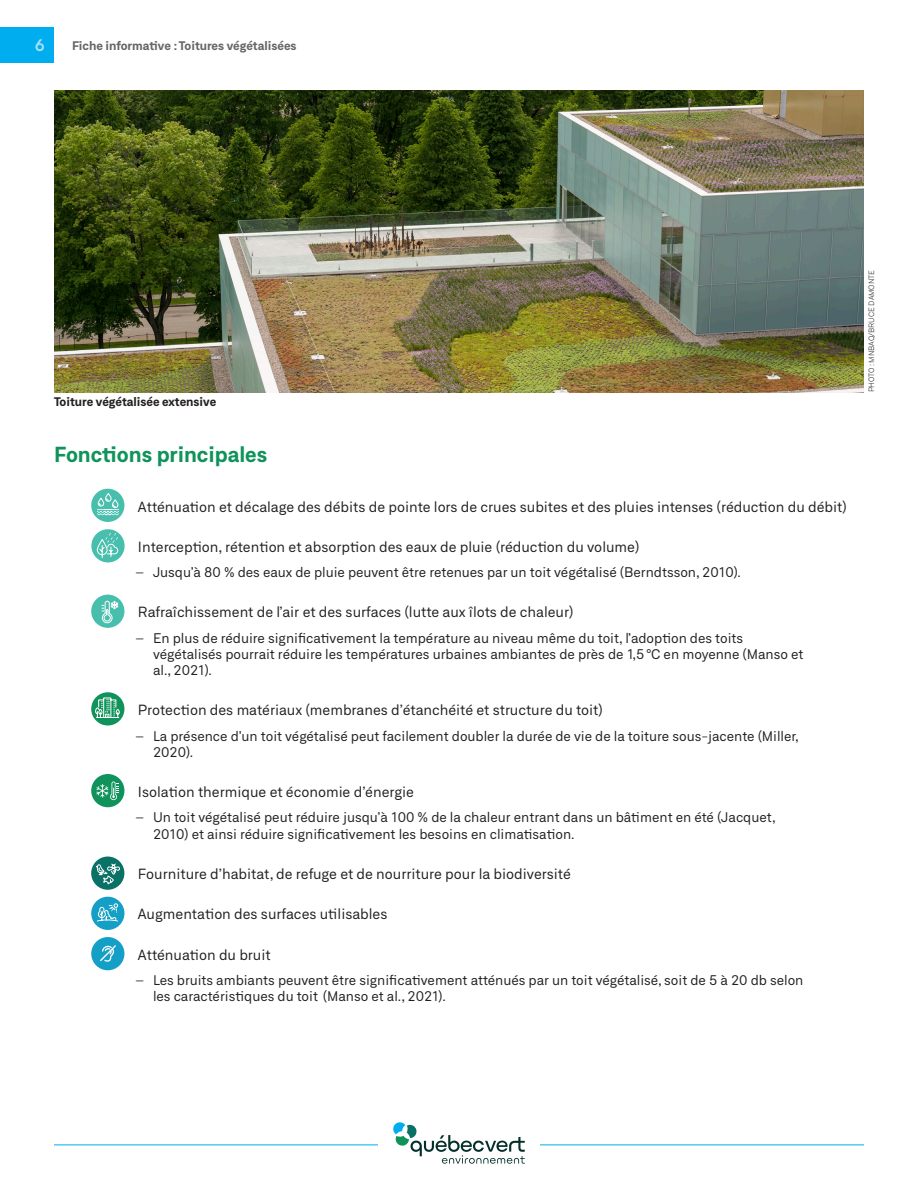
<style>
.page{position:relative;width:918px;height:1188px;background:#fff}
.page>*{position:absolute;margin:0;border:0;box-sizing:border-box;transform-origin:0 0}
.Division_2_Next{font:700 21px "Neufile Grotesk";color:#10935b}
.t1{font:700 15px "Ulm Grotesk";color:#aae0f9}
.Bullet_Icone{font:14.25px "Neufile Grotesk";color:#231f20}
.t2{font:13.5px/16.2px "Neufile Grotesk";color:#231f20}
.t3{font:700 12px "Neufile Grotesk";color:#666}
.Vignette{font:700 12px "Neufile Grotesk";color:#231f20}
.Credit_Photo{font:300 7.5px "Neufile Grotesk";color:#231f20}
</style>
<div class="page">
<img style="left:54px;top:90px;width:810px;height:881px">
<div style="left:91px;top:489px;width:33px;height:33px;background:#48bfad;border-radius:50%"></div>
<svg style="left:97px;top:493px;width:22px;height:22px"></svg>
<svg style="left:91px;top:529px;width:34px;height:33px"></svg>
<svg style="left:97px;top:533px;width:21px;height:28px"></svg>
<div style="left:91px;top:595px;width:33px;height:33px;background:#48bfad;border-radius:50%"></div>
<svg style="left:101px;top:601px;width:18px;height:22px"></svg>
<div style="left:91px;top:692px;width:33px;height:34px;background:#10935b;border-radius:50%"></div>
<svg style="left:95px;top:697px;width:25px;height:21px"></svg>
<div style="left:91px;top:774px;width:33px;height:33px;background:#10935b;border-radius:50%"></div>
<svg style="left:96px;top:781px;width:23px;height:19px"></svg>
<div style="left:91px;top:857px;width:33px;height:33px;background:#0a7166;border-radius:50%"></div>
<svg style="left:96px;top:863px;width:24px;height:21px"></svg>
<div style="left:91px;top:897px;width:33px;height:33px;background:#14a0c6;border-radius:50%"></div>
<svg style="left:96px;top:903px;width:23px;height:19px"></svg>
<div style="left:91px;top:937px;width:33px;height:33px;background:#14a0c6;border-radius:50%"></div>
<svg style="left:100px;top:945px;width:16px;height:17px"></svg>
<hr style="left:54px;top:1144px;width:324px;height:1px;background:#00aeef">
<hr style="left:540px;top:1144px;width:324px;height:1px;background:#00aeef">
<svg style="left:393px;top:1122px;width:132px;height:42px"></svg>
<div style="left:0;top:27px;width:54px;height:36px;background:#00aeef"></div>
<p class="t1" style="left:35px;top:36px;width:12px">6</p>
<p class="t3" style="left:72px;top:38px;width:226px">Fiche informative : Toitures végétalisées</p>
<p class="Vignette" style="left:54px;top:394px;width:164px">Toiture végétalisée extensive</p>
<p class="Division_2_Next" style="left:54px;top:441px;width:215px">Fonctions principales</p>
<p class="Bullet_Icone" style="left:138px;top:497px;width:710px">Atténuation et décalage des débits de pointe lors de crues subites et des pluies intenses (réduction du débit)</p>
<p class="Bullet_Icone" style="left:138px;top:538px;width:503px">Interception, rétention et absorption des eaux de pluie (réduction du volume)</p>
<p class="t2" style="left:135px;top:564px;width:608px">– Jusqu’à 80 % des eaux de pluie peuvent être retenues par un toit végétalisé (Berndtsson, 2010).</p>
<p class="Bullet_Icone" style="left:138px;top:603px;width:437px">Rafraîchissement de l’air et des surfaces (lutte aux îlots de chaleur)</p>
<p class="t2" style="left:153px;top:629px;width:652px;text-indent:-18px">– En plus de réduire significativement la température au niveau même du toit, l’adoption des toits végétalisés pourrait réduire les températures urbaines ambiantes de près de 1,5°C en moyenne (Manso et al., 2021).</p>
<p class="Bullet_Icone" style="left:138px;top:701px;width:466px">Protection des matériaux (membranes d’étanchéité et structure du toit)</p>
<p class="t2" style="left:153px;top:727px;width:647px;text-indent:-18px">– La présence d’un toit végétalisé peut facilement doubler la durée de vie de la toiture sous-jacente (Miller,<br>2020).</p>
<p class="Bullet_Icone" style="left:138px;top:783px;width:277px">Isolation thermique et économie d’énergie</p>
<p class="t2" style="left:153px;top:809px;width:624px;text-indent:-18px">– Un toit végétalisé peut réduire jusqu’à 100 % de la chaleur entrant dans un bâtiment en été (Jacquet,<br>2010) et ainsi réduire significativement les besoins en climatisation.</p>
<p class="Bullet_Icone" style="left:138px;top:865px;width:434px">Fourniture d’habitat, de refuge et de nourriture pour la biodiversité</p>
<p class="Bullet_Icone" style="left:138px;top:905px;width:251px">Augmentation des surfaces utilisables</p>
<p class="Bullet_Icone" style="left:138px;top:946px;width:134px">Atténuation du bruit</p>
<p class="t2" style="left:153px;top:971px;width:652px;text-indent:-18px">– Les bruits ambiants peuvent être significativement atténués par un toit végétalisé, soit de 5 à 20 db selon les caractéristiques du toit (Manso et al., 2021).</p>
<p class="Credit_Photo" style="left:867px;top:392px;width:124px;rotate:-90deg">PHOTO : MNBAQ/BRUCE DAMONTE</p>
</div>
